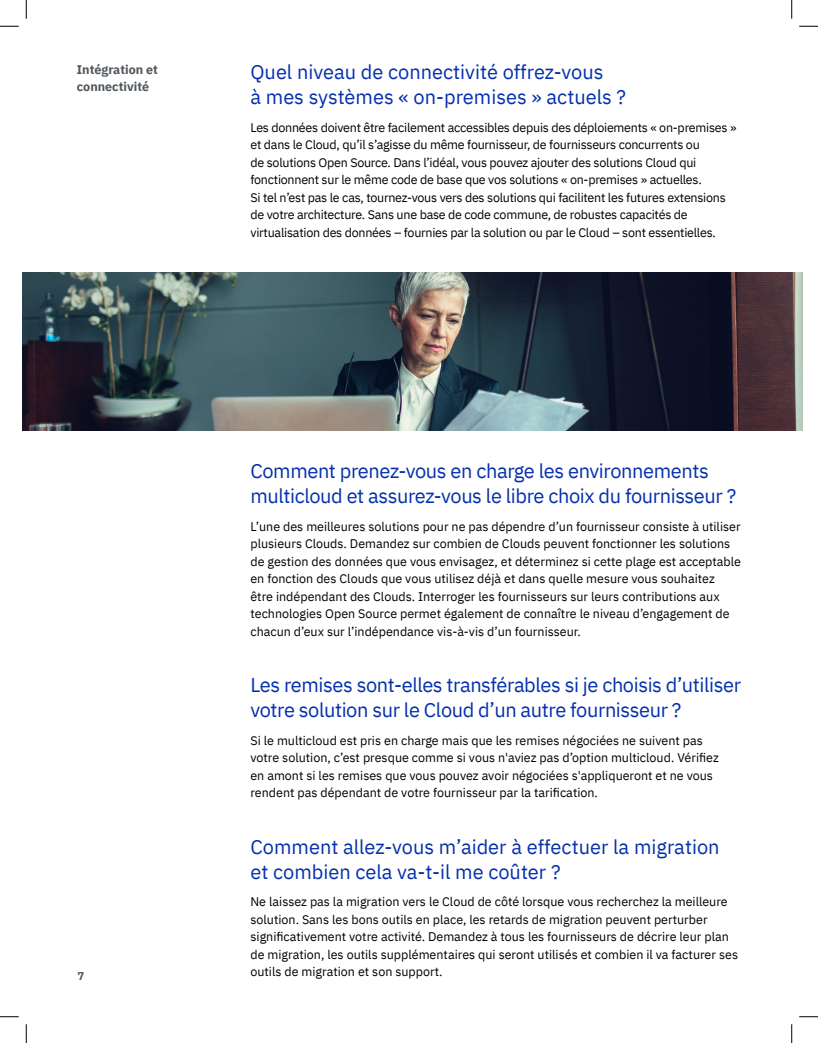
<style>
.page{position:relative;width:818px;height:1043px;background:#fff}
.page>*{position:absolute;margin:0;border:0;box-sizing:border-box;transform-origin:0 0}
.t1{font:20px/25px "IBM Plex Sans";letter-spacing:-.02em;color:#0530ad}
.t2{font:20px/25px "IBM Plex Sans";color:#0530ad}
.t3{font:12.5px/17.5px "IBM Plex Sans";color:#000}
.t4{font:12.5px/17.5px "IBM Plex Sans";letter-spacing:-.02em;color:#000}
.t5{font:700 12.5px/17.5px "IBM Plex Sans";color:#50565b}
.t6{font:700 11.25px "IBM Plex Sans";color:#50565b}
</style>
<div class="page">
<img style="left:22px;top:272px;width:780px;height:158px">
<svg style="left:0;top:25px;width:19px;height:2px"></svg>
<svg style="left:799px;top:25px;width:19px;height:2px"></svg>
<svg style="left:0;top:1016px;width:19px;height:1px"></svg>
<svg style="left:799px;top:1016px;width:19px;height:1px"></svg>
<svg style="left:25px;top:0;width:2px;height:19px"></svg>
<svg style="left:25px;top:1024px;width:2px;height:18px"></svg>
<svg style="left:791px;top:0;width:1px;height:19px"></svg>
<svg style="left:791px;top:1024px;width:1px;height:18px"></svg>
<p class="t5" style="left:77px;top:59px;width:83px">Intégration et connectivité</p>
<p class="t6" style="left:77px;top:966px;width:8px">7</p>
<h1 class="t2" style="left:250px;top:58px;width:377px">Quel niveau de connectivité offrez-vous<br>à mes systèmes « on-premises » actuels ?</h1>
<p class="t4" style="left:250px;top:118px;width:487px">Les données doivent être facilement accessibles depuis des déploiements « on-premises » et dans le Cloud, qu’il s’agisse du même fournisseur, de fournisseurs concurrents ou<br>de solutions Open Source. Dans l’idéal, vous pouvez ajouter des solutions Cloud qui fonctionnent sur le même code de base que vos solutions « on-premises » actuelles.<br>Si tel n’est pas le cas, tournez-vous vers des solutions qui facilitent les futures extensions de votre architecture. Sans une base de code commune, de robustes capacités de virtualisation des données – fournies par la solution ou par le Cloud – sont essentielles.</p>
<h1 class="t1" style="left:250px;top:457px;width:487px">Comment prenez-vous en charge les environnements multicloud et assurez-vous le libre choix du fournisseur ?</h1>
<p class="t3" style="left:250px;top:516px;width:492px">L’une des meilleures solutions pour ne pas dépendre d’un fournisseur consiste à utiliser plusieurs Clouds. Demandez sur combien de Clouds peuvent fonctionner les solutions de gestion des données que vous envisagez, et déterminez si cette plage est acceptable en fonction des Clouds que vous utilisez déjà et dans quelle mesure vous souhaitez<br>être indépendant des Clouds. Interroger les fournisseurs sur leurs contributions aux technologies Open Source permet également de connaître le niveau d’engagement de chacun d’eux sur l’indépendance vis-à-vis d’un fournisseur.</p>
<h1 class="t1" style="left:250px;top:671px;width:492px">Les remises sont-elles transférables si je choisis d’utiliser votre solution sur le Cloud d’un autre fournisseur ?</h1>
<p class="t3" style="left:250px;top:730px;width:470px">Si le multicloud est pris en charge mais que les remises négociées ne suivent pas votre solution, c’est presque comme si vous n'aviez pas d’option multicloud. Vérifiez en amont si les remises que vous pouvez avoir négociées s'appliqueront et ne vous rendent pas dépendant de votre fournisseur par la tarification.</p>
<h1 class="t2" style="left:250px;top:832px;width:470px">Comment allez-vous m’aider à effectuer la migration et combien cela va-t-il me coûter ?</h1>
<p class="t3" style="left:250px;top:891px;width:489px">Ne laissez pas la migration vers le Cloud de côté lorsque vous recherchez la meilleure solution. Sans les bons outils en place, les retards de migration peuvent perturber significativement votre activité. Demandez à tous les fournisseurs de décrire leur plan de migration, les outils supplémentaires qui seront utilisés et combien il va facturer ses outils de migration et son support.</p>
</div>
